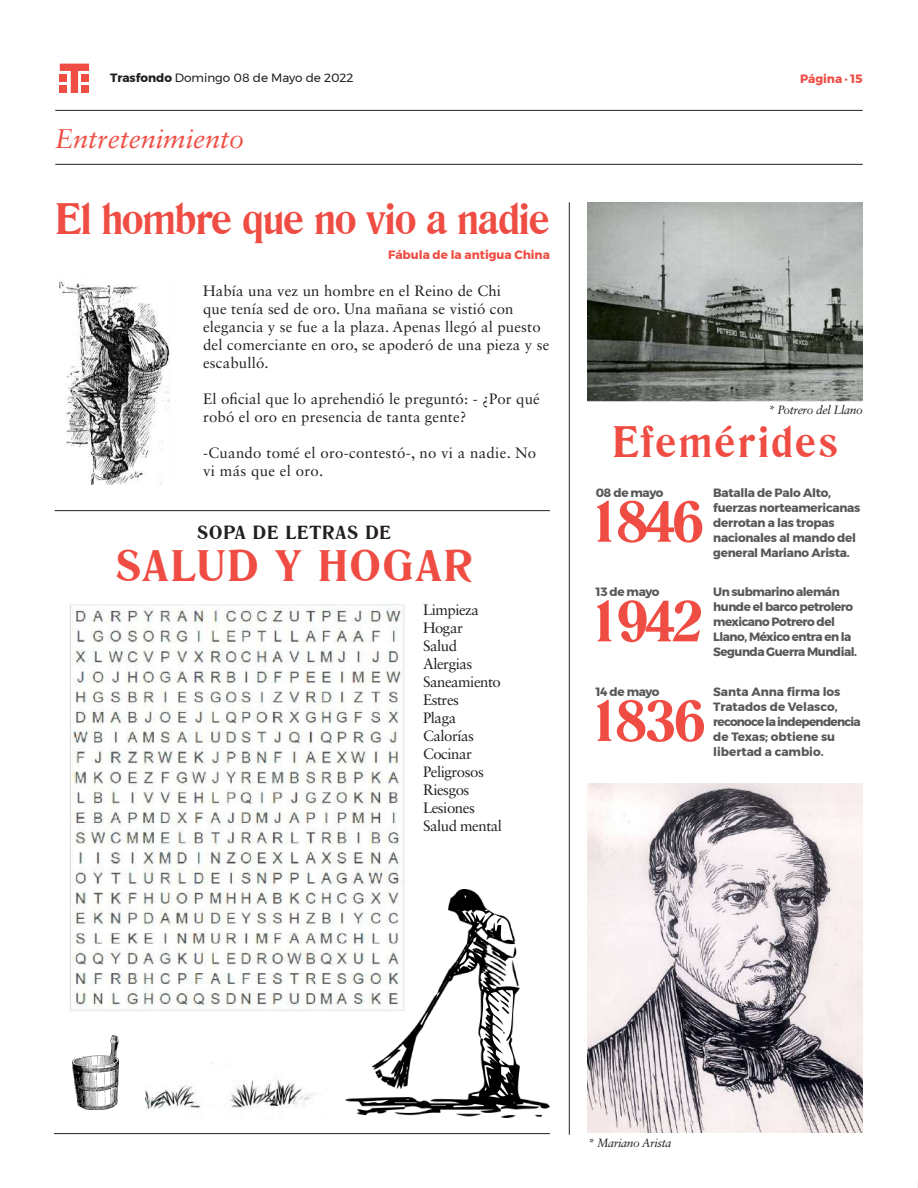
<style>
.page{position:relative;width:918px;height:1188px;background:#fff}
.page>*{position:absolute;margin:0;border:0;box-sizing:border-box;transform-origin:0 0}
.t1{font:700 57px "Romana BT";letter-spacing:-.09em;color:#ef4d43}
.t2{font:700 42px "Romana BT";letter-spacing:-.03em;color:#ef4d43}
.t3{font:700 42px "Romana BT";letter-spacing:.05em;color:#ef4d43}
.t4{font:italic 27px "Sabon LT Std";color:#ef4d43}
.t5{font:700 18px "Romana BT";letter-spacing:.05em;color:#231f20}
.t6{font:15px/18px "Sabon LT Std";letter-spacing:.01em;color:#231f20}
.t7{font:15px/18px "Sabon LT Std";letter-spacing:-.03em;color:#231f20}
.t8{font:700 12px/15px "Montserrat";letter-spacing:-.025em;color:#57585a}
.t9{font:700 12px/15px "Montserrat";color:#57585a}
.t10{font:700 12px "Montserrat";color:#ef4d43}
.t11{font:italic 12px "Sabon LT Std";letter-spacing:-.03em;color:#231f20}
.t12{font:12px "Montserrat";color:#231f20}
.s1{font-weight:700}
</style>
<div class="page">
<hr style="left:55px;top:510px;width:495px;height:1px;background:#231f20">
<hr style="left:54px;top:1133px;width:496px;height:1px;background:#231f20">
<hr style="left:569px;top:202px;width:1px;height:933px;background:#231f20">
<img style="left:588px;top:784px;width:275px;height:349px">
<img style="left:588px;top:202px;width:275px;height:199px">
<img style="left:69px;top:604px;width:336px;height:408px">
<hr style="left:55px;top:110px;width:808px;height:1px;background:#231f20">
<hr style="left:55px;top:164px;width:808px;height:1px;background:#231f20">
<svg style="left:60px;top:64px;width:29px;height:29px"></svg>
<div style="left:60px;top:86px;width:7px;height:7px;background:#ef4d43"></div>
<div style="left:60px;top:75px;width:7px;height:7px;background:#ef4d43"></div>
<div style="left:82px;top:86px;width:7px;height:7px;background:#ef4d43"></div>
<div style="left:82px;top:75px;width:7px;height:7px;background:#ef4d43"></div>
<img style="left:346px;top:889px;width:204px;height:228px">
<img style="left:60px;top:279px;width:110px;height:205px">
<img style="left:72px;top:1035px;width:47px;height:75px">
<img style="left:145px;top:1079px;width:170px;height:30px">
<p class="t12" style="left:110px;top:69px;width:245px"><span class="s1">Trasfondo</span> Domingo 08 de Mayo de 2022</p>
<p class="t10" style="left:800px;top:69px;width:64px">Página · 15</p>
<h3 class="t4" style="left:55px;top:123px;width:191px">Entretenimiento</h3>
<h2 class="t2" style="left:55px;top:193px;width:496px">El hombre que no vio a nadie</h2>
<p class="t10" style="left:388px;top:245px;width:163px">Fábula de la antigua China</p>
<p class="t6" style="left:203px;top:281px;width:348px">Había una vez un hombre en el Reino de Chi<br>que tenía sed de oro. Una mañana se vistió con elegancia y se fue a la plaza. Apenas llegó al puesto del comerciante en oro, se apoderó de una pieza y se escabulló.</p>
<p class="t6" style="left:203px;top:389px;width:338px">El oficial que lo aprehendió le preguntó: - ¿Por qué robó el oro en presencia de tanta gente?</p>
<p class="t6" style="left:203px;top:443px;width:335px">-Cuando tomé el oro-contestó-, no vi a nadie. No vi más que el oro.</p>
<p class="t5" style="left:197px;top:521px;width:195px">SOPA DE LETRAS DE</p>
<h2 class="t3" style="left:116px;top:540px;width:358px">SALUD Y HOGAR</h2>
<p class="t7" style="left:423px;top:601px;width:81px">Limpieza<br>Hogar<br>Salud<br>Alergias<br>Saneamiento<br>Estres<br>Plaga<br>Calorías<br>Cocinar<br>Peligrosos<br>Riesgos<br>Lesiones<br>Salud mental</p>
<p class="t11" style="left:768px;top:403px;width:96px">* Potrero del Llano</p>
<h2 class="t3" style="left:612px;top:416px;width:227px">Efemérides</h2>
<p class="t8" style="left:596px;top:485px;width:69px">08 de mayo</p>
<h1 class="t1" style="left:588px;top:486px;width:118px">1846</h1>
<p class="t8" style="left:713px;top:485px;width:149px">Batalla de Palo Alto, fuerzas norteamericanas derrotan a las tropas nacionales al mando del general Mariano Arista.</p>
<p class="t8" style="left:596px;top:585px;width:65px">13 de mayo</p>
<h1 class="t1" style="left:588px;top:586px;width:118px">1942</h1>
<p class="t8" style="left:713px;top:585px;width:145px">Un submarino alemán hunde el barco petrolero mexicano Potrero del<br>Llano, México entra en la<br>Segunda Guerra Mundial.</p>
<p class="t8" style="left:596px;top:684px;width:65px">14 de mayo</p>
<h1 class="t1" style="left:588px;top:685px;width:120px">1836</h1>
<p class="t9" style="left:713px;top:684px;width:149px">Santa Anna firma los<br>Tratados de Velasco, reconoce la independencia de Texas; obtiene su libertad a cambio.</p>
<p class="t11" style="left:588px;top:1136px;width:85px">* Mariano Arista</p>
</div>
